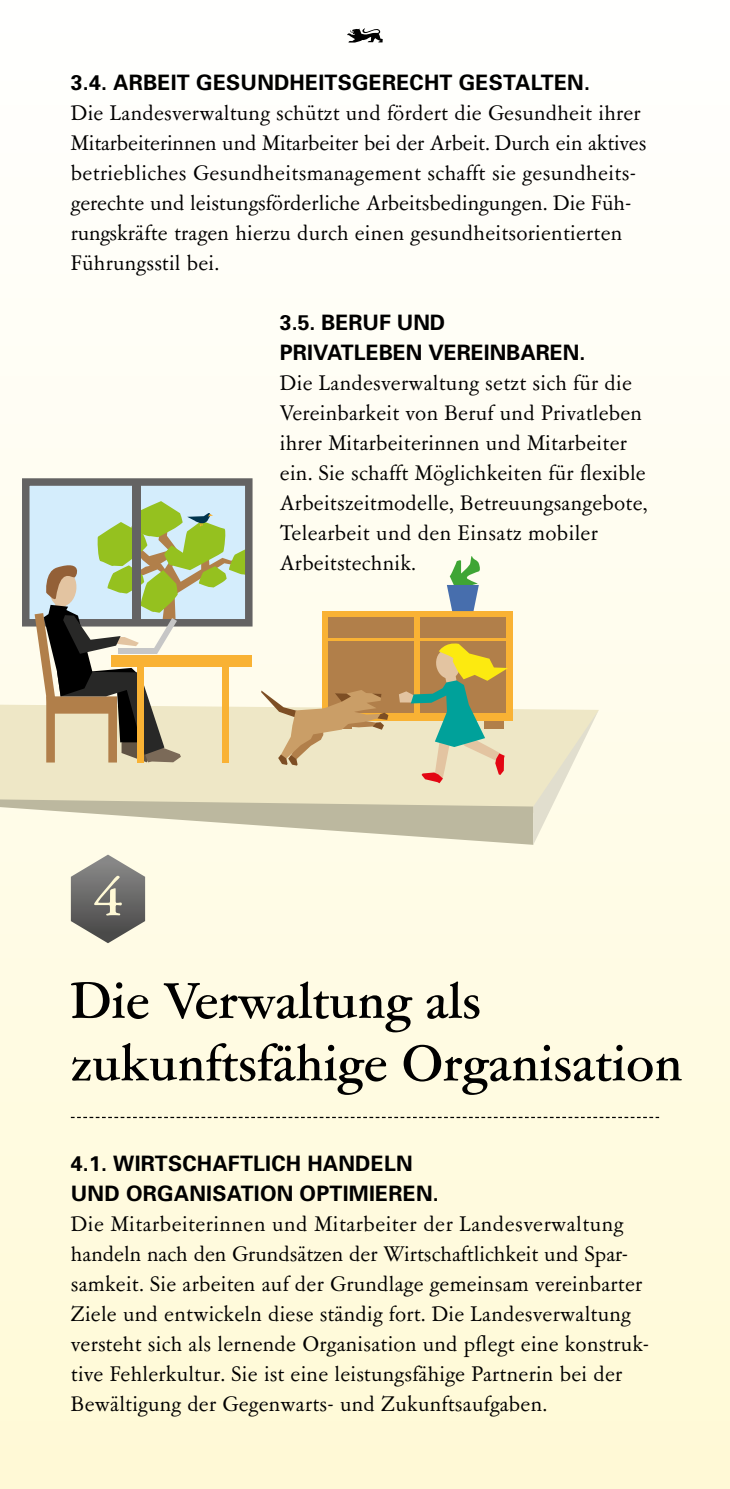
<style>
.page{position:relative;width:730px;height:1489px;background:#fff}
.page>*{position:absolute;margin:0;border:0;box-sizing:border-box;transform-origin:0 0}
.t1{font:500 62.5px "Garamont Amst SB";color:#fff9d5}
.t2{font:500 56.25px/62.5px "Garamont Amst SB";color:#000}
.t3{font:23.75px/30px "Garamont Amst SB";letter-spacing:.01em;color:#000}
.t4{font:700 21.25px/30px "Univers";letter-spacing:.01em;color:#000}
</style>
<div class="page">
<div style="left:0;top:0;width:730px;height:1488px;background:linear-gradient(to bottom,#fff,#fff9d6)"></div>
<div style="left:694px;top:0;width:36px;height:1488px;background:linear-gradient(to bottom,#fff,#fff9d6)"></div>
<div style="left:26px;top:482px;width:223px;height:140px;background:#d4edfc"></div>
<div style="left:22px;top:478px;width:231px;height:148px;border:8px solid #646363"></div>
<div style="left:133px;top:480px;width:8px;height:141px;background:#646363"></div>
<svg style="left:71px;top:854px;width:74px;height:89px;background:#8e8d87"></svg>
<svg style="left:71px;top:1116px;width:588px;height:1px"></svg>
<svg style="left:347px;top:28px;width:36px;height:15px"></svg>
<svg style="left:0;top:501px;width:599px;height:343px"></svg>
<p class="t4" style="left:71px;top:67px;width:521px">3.4. ARBEIT GESUNDHEITSGERECHT GESTALTEN.</p>
<p class="t3" style="left:71px;top:99px;width:577px">Die Landesverwaltung schützt und fördert die Gesundheit ihrer Mitarbeiterinnen und Mitarbeiter bei der Arbeit. Durch ein aktives betriebliches Gesundheitsmanagement schafft sie gesundheits&shy;gerechte und leistungsförderliche Arbeitsbedingungen. Die Füh&shy;rungskräfte tragen hierzu durch einen gesundheitsorientierten Führungsstil bei.</p>
<h1 class="t1" style="left:93px;top:863px;width:32px">4</h1>
<p class="t4" style="left:280px;top:307px;width:307px">3.5. BERUF UND<br>PRIVATLEBEN VEREINBAREN.</p>
<p class="t3" style="left:280px;top:369px;width:369px">Die Landesverwaltung setzt sich für die Vereinbarkeit von Beruf und Privatleben ihrer Mitarbeiterinnen und Mitarbeiter ein. Sie schafft Möglichkeiten für flexible Arbeitszeitmodelle, Betreuungsangebote, Telearbeit und den Einsatz mobiler Arbeitstechnik.</p>
<h2 class="t2" style="left:71px;top:972px;width:613px">Die Verwaltung als zukunftsfähige Organisation</h2>
<p class="t4" style="left:71px;top:1147px;width:369px">4.1. WIRTSCHAFTLICH HANDELN<br>UND ORGANISATION OPTIMIEREN.</p>
<p class="t3" style="left:71px;top:1209px;width:580px">Die Mitarbeiterinnen und Mitarbeiter der Landesverwaltung handeln nach den Grundsätzen der Wirtschaftlichkeit und Spar&shy;samkeit. Sie arbeiten auf der Grundlage gemeinsam vereinbarter Ziele und entwickeln diese ständig fort. Die Landesverwaltung versteht sich als lernende Organisation und pflegt eine konstruk&shy;tive Fehlerkultur. Sie ist eine leistungsfähige Partnerin bei der Bewältigung der Gegenwarts- und Zukunftsaufgaben.</p>
</div>
